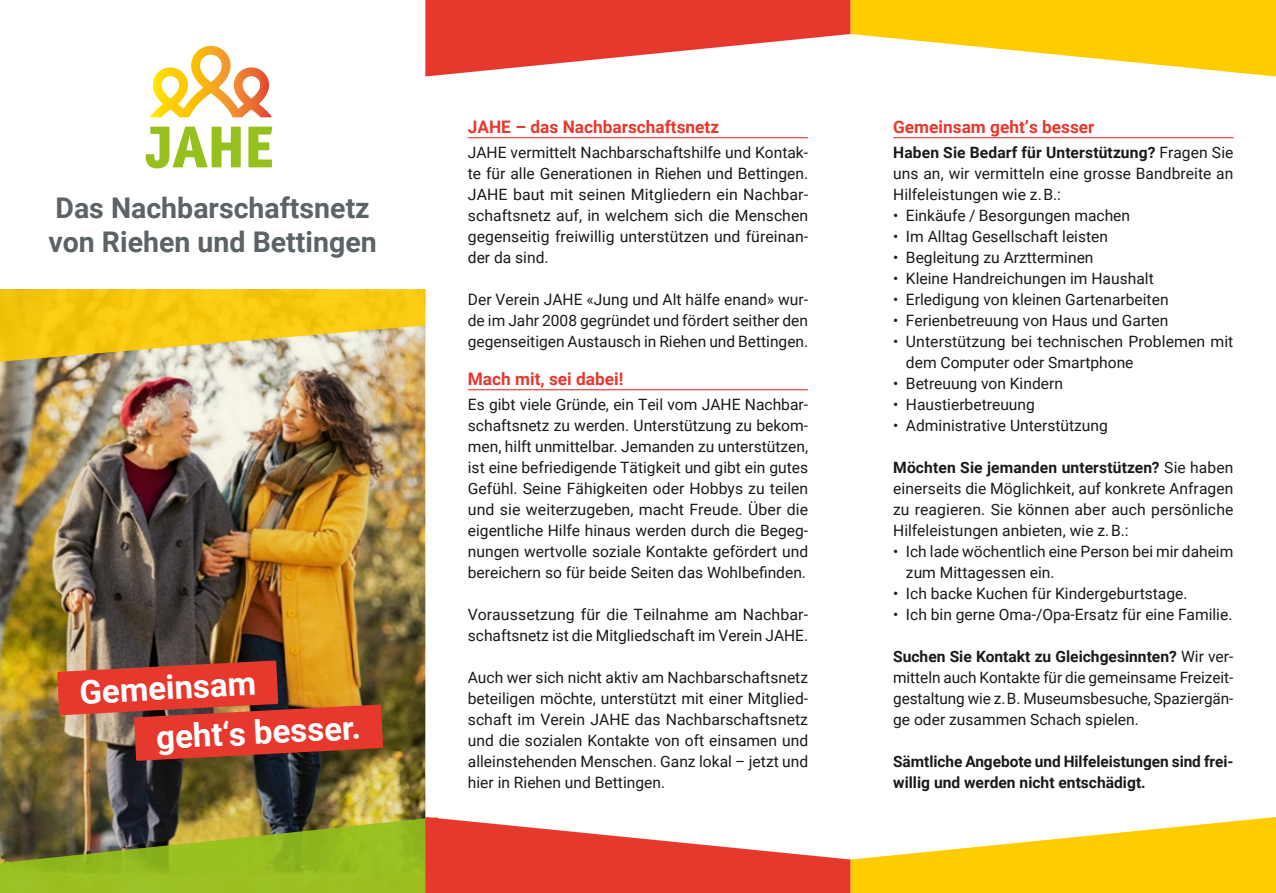
<style>
.page{position:relative;width:1276px;height:893px;background:#fff}
.page>*{position:absolute;margin:0;border:0;box-sizing:border-box;transform-origin:0 0}
.t1{font:700 33px/49.5px "Roboto";color:#fff}
.t2{font:700 28.5px/34.2px "Roboto";color:#5b6367}
.t3{font:700 17.25px "Roboto";color:#e7382e}
.t4{font:15.6px/21px "Roboto";color:#1a1a18;text-align:justify}
.t5{font:700 15.6px/21px "Roboto";letter-spacing:-.005em;color:#1a1a18}
.s1{font-weight:900}
.s2{font-weight:700}
</style>
<div class="page">
<svg style="left:146px;top:127px;width:95px;height:41px"></svg>
<svg style="left:248px;top:127px;width:24px;height:40px"></svg>
<svg style="left:150px;top:46px;width:121px;height:71px"></svg>
<img style="left:0;top:362px;width:425px;height:455px">
<img style="left:57px;top:660px;width:326px;height:101px">
<svg style="left:0;top:289px;width:425px;height:73px;background:#eec839"></svg>
<hr style="left:468px;top:137px;width:340px;height:1px;background:#e7382e">
<hr style="left:468px;top:389px;width:340px;height:1px;background:#e7382e">
<svg style="left:425px;top:0;width:851px;height:77px"></svg>
<svg style="left:0;top:817px;width:1276px;height:76px"></svg>
<hr style="left:893px;top:137px;width:340px;height:1px;background:#e7382e">
<h2 class="t2" style="left:49px;top:190px;width:330px">Das Nachbarschaftsnetz von Riehen und Bettingen</h2>
<h1 class="t1" style="left:152px;top:662px;width:206px;text-indent:-74px;rotate:-3deg">Gemeinsam<br>geht‘s besser.</h1>
<p class="t3" style="left:468px;top:114px;width:253px">JAHE – das Nachbarschaftsnetz</p>
<p class="t4" style="left:468px;top:142px;width:342px">JAHE vermittelt Nachbarschaftshilfe und Kontak&shy;te für alle Generationen in Riehen und Bettingen.<br>JAHE baut mit seinen Mitgliedern ein Nachbar&shy;schaftsnetz auf, in welchem sich die Menschen gegenseitig freiwillig unterstützen und füreinan&shy;der da sind.</p>
<p class="t4" style="left:468px;top:289px;width:342px">Der Verein JAHE «Jung und Alt hälfe enand» wur&shy;de im Jahr 2008 gegründet und fördert seither den gegenseitigen Austausch in Riehen und Bettingen.</p>
<p class="t3" style="left:468px;top:366px;width:157px">Mach mit, sei dabei!</p>
<p class="t4" style="left:468px;top:394px;width:342px">Es gibt viele Gründe, ein Teil vom JAHE Nachbar&shy;schaftsnetz zu werden. Unterstützung zu bekom&shy;men, hilft unmittelbar. Jemanden zu unterstützen, ist eine befriedigende Tätigkeit und gibt ein gutes Gefühl. Seine Fähigkeiten oder Hobbys zu teilen und sie weiterzugeben, macht Freude. Über die eigentliche Hilfe hinaus werden durch die Begeg&shy;nungen wertvolle soziale Kontakte gefördert und bereichern so für beide Seiten das Wohlbefinden.</p>
<p class="t4" style="left:468px;top:604px;width:342px">Voraussetzung für die Teilnahme am Nachbar&shy;schaftsnetz ist die Mitgliedschaft im Verein JAHE.</p>
<p class="t4" style="left:468px;top:667px;width:342px">Auch wer sich nicht aktiv am Nachbarschaftsnetz beteiligen möchte, unterstützt mit einer Mitglied&shy;schaft im Verein JAHE das Nachbarschaftsnetz und die sozialen Kontakte von oft einsamen und alleinstehenden Menschen. Ganz lokal – jetzt und hier in Riehen und Bettingen.</p>
<p class="t3" style="left:893px;top:114px;width:203px">Gemeinsam geht<span class="s1">’</span>s besser</p>
<p class="t4" style="left:893px;top:142px;width:342px"><span class="s2">Haben Sie Bedarf für Unterstützung?</span> Fragen Sie uns an, wir vermitteln eine grosse Bandbreite an Hilfeleistungen wie z. B.:</p>
<p class="t4" style="left:893px;top:205px;width:238px">• Einkäufe / Besorgungen machen</p>
<p class="t4" style="left:893px;top:226px;width:216px">• Im Alltag Gesellschaft leisten</p>
<p class="t4" style="left:893px;top:247px;width:202px">• Begleitung zu Arztterminen</p>
<p class="t4" style="left:893px;top:268px;width:262px">• Kleine Handreichungen im Haushalt</p>
<p class="t4" style="left:893px;top:289px;width:277px">• Erledigung von kleinen Gartenarbeiten</p>
<p class="t4" style="left:893px;top:310px;width:277px">• Ferienbetreuung von Haus und Garten</p>
<p class="t4" style="left:906px;top:331px;width:329px;text-indent:-13px">• Unterstützung bei technischen Problemen mit dem Computer oder Smartphone</p>
<p class="t4" style="left:893px;top:373px;width:171px">• Betreuung von Kindern</p>
<p class="t4" style="left:893px;top:394px;width:143px">• Haustierbetreuung</p>
<p class="t4" style="left:893px;top:415px;width:216px">• Administrative Unterstützung</p>
<p class="t4" style="left:893px;top:457px;width:342px"><span class="s2">Möchten Sie jemanden unterstützen?</span> Sie haben einerseits die Möglichkeit, auf konkrete Anfragen zu reagieren. Sie können aber auch persönliche Hilfeleistungen anbieten, wie z. B.:</p>
<p class="t4" style="left:906px;top:541px;width:329px;text-indent:-13px">• Ich lade wöchentlich eine Person bei mir daheim zum Mittagessen ein.</p>
<p class="t4" style="left:893px;top:583px;width:296px">• Ich backe Kuchen für Kindergeburtstage.</p>
<p class="t4" style="left:893px;top:604px;width:341px">• Ich bin gerne Oma-/Opa-Ersatz für eine Familie.</p>
<p class="t4" style="left:893px;top:646px;width:342px"><span class="s2">Suchen Sie Kontakt zu Gleichgesinnten?</span> Wir ver&shy;mitteln auch Kontakte für die gemeinsame Freizeit&shy;gestaltung wie z. B. Museumsbesuche, Spaziergän&shy;ge oder zusammen Schach spielen.</p>
<p class="t5" style="left:893px;top:751px;width:342px">Sämtliche Angebote und Hilfeleistungen sind frei&shy;willig und werden nicht entschädigt.</p>
</div>
